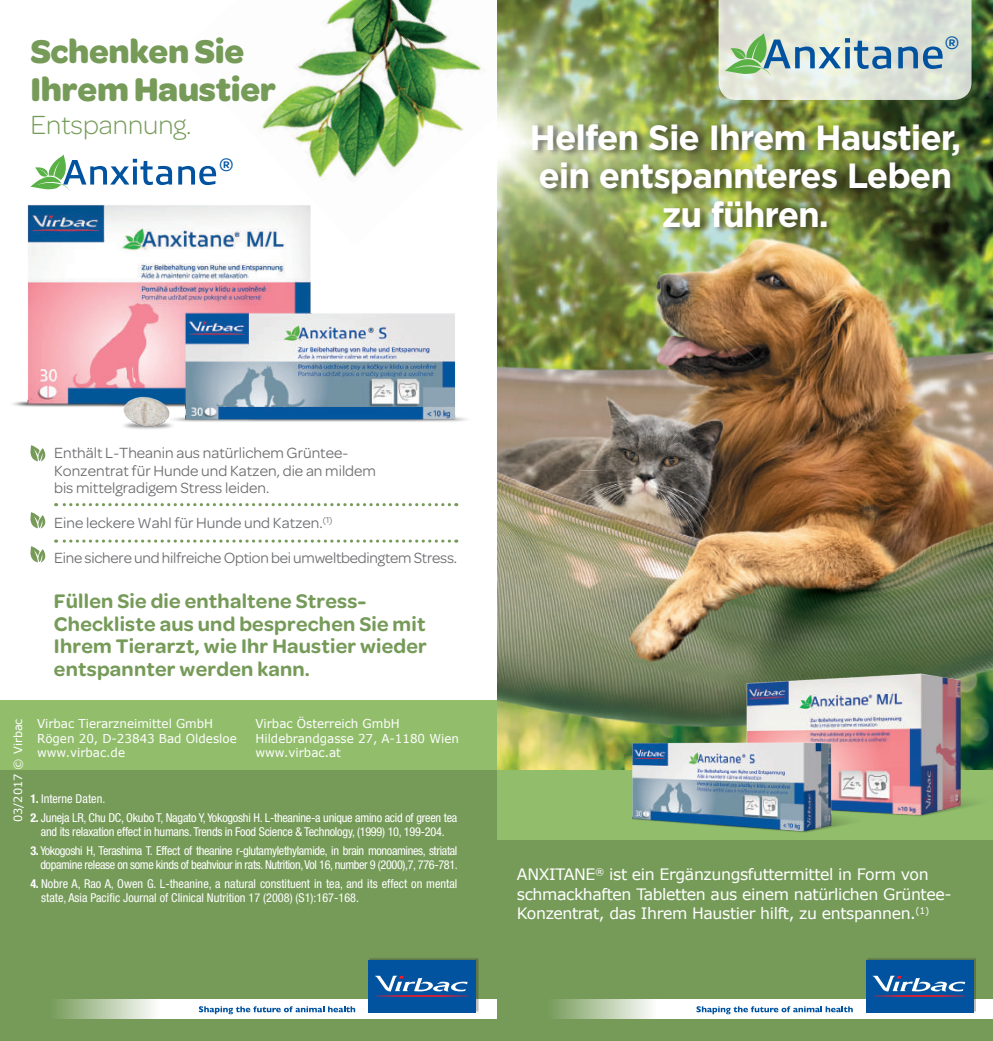
<style>
.page{position:relative;width:993px;height:1041px;background:#fff}
.page>*{position:absolute;margin:0;border:0;box-sizing:border-box;transform-origin:0 0}
.t1{font:700 35px/38.5px "Gotham";letter-spacing:-.03em;color:#fff;text-align:center}
.t2{font:700 35px/38.5px "Omnes";letter-spacing:-.01em;color:#769b59}
.t3{font:300 28px "Omnes";color:#769b59}
.t4{font:600 21px/22.8px "Omnes";letter-spacing:.01em;color:#769b59}
.t5{font:500 19.25px "Omnes";color:#0153a0}
.t6{font:15.75px/17.5px "Omnes";color:#6c6d70}
.t7{font:15.75px/19.2px "Verdana";letter-spacing:-.025em;color:#fff}
.t8{font:condensed 12.25px/14px "Helvetica Neue LT Std";letter-spacing:-.02em;color:#fff;text-align:center}
.t9{font:condensed 12.25px/14px "Helvetica Neue LT Std";color:#fff}
.t10{font:12.25px/14.5px "Verdana";color:#fff}
.t11{font:11.38px "Verdana";color:#fff}
.s1{font-weight:700}
</style>
<div class="page">
<img style="left:188px;top:0;width:297px;height:186px">
<img style="left:497px;top:0;width:495px;height:770px">
<div style="left:0;top:816px;width:992px;height:225px;background:#769b59"></div>
<div style="left:0;top:733px;width:497px;height:308px;background:#769b59"></div>
<div style="left:497px;top:770px;width:495px;height:69px;background:#92be6c"></div>
<div style="left:0;top:700px;width:497px;height:70px;background:#92be6c"></div>
<img style="left:13px;top:194px;width:494px;height:256px">
<svg style="left:718px;top:0;width:253px;height:100px;background:#ccd9cf"></svg>
<svg style="left:178px;top:166px;width:38px;height:19px"></svg>
<svg style="left:30px;top:155px;width:142px;height:36px"></svg>
<img style="left:728px;top:656px;width:264px;height:160px">
<img style="left:612px;top:730px;width:266px;height:110px">
<div style="left:531px;top:121px;width:437px;height:114px;background:#231f20;opacity:.6"></div>
<img style="left:117px;top:394px;width:63px;height:35px">
<svg style="left:28px;top:445px;width:21px;height:16px"></svg>
<svg style="left:30px;top:512px;width:16px;height:16px"></svg>
<svg style="left:30px;top:546px;width:16px;height:16px"></svg>
<svg style="left:56px;top:503px;width:393px;height:3px"></svg>
<svg style="left:56px;top:539px;width:393px;height:4px"></svg>
<svg style="left:554px;top:999px;width:438px;height:20px;background:#e4ebe2"></svg>
<div style="left:866px;top:957px;width:109px;height:54px;background:#231f20;opacity:.3"></div>
<div style="left:865px;top:960px;width:108px;height:52px;background:#0153a0"></div>
<hr style="left:872px;top:995px;width:94px;height:1px;background:#ee1b2d;border-radius:50%">
<svg style="left:872px;top:975px;width:92px;height:16px"></svg>
<svg style="left:696px;top:1006px;width:156px;height:8px"></svg>
<svg style="left:57px;top:999px;width:440px;height:20px;background:#e4ece3"></svg>
<div style="left:369px;top:957px;width:109px;height:54px;background:#231f20;opacity:.3"></div>
<div style="left:368px;top:960px;width:108px;height:52px;background:#0153a0"></div>
<hr style="left:375px;top:995px;width:94px;height:1px;background:#ee1b2d;border-radius:50%">
<svg style="left:375px;top:975px;width:92px;height:16px"></svg>
<svg style="left:199px;top:1006px;width:156px;height:8px"></svg>
<h1 class="t2" style="left:30px;top:32px;width:247px">Schenken Sie<br>Ihrem Haustier</h1>
<h2 class="t3" style="left:30px;top:110px;width:163px">Entspannung.</h2>
<h3 class="t5" style="left:219px;top:153px;width:16px">®</h3>
<h3 class="t5" style="left:944px;top:32px;width:16px">®</h3>
<h1 class="t1" style="left:529px;top:117px;width:433px">Helfen Sie Ihrem Haustier, ein entspannteres Leben zu führen.</h1>
<p class="t6" style="left:54px;top:444px;width:323px">Enthält L-Theanin aus natürlichem Grüntee-<br>Konzentrat für Hunde und Katzen, die an mildem bis mittelgradigem Stress leiden.</p>
<p class="t6" style="left:54px;top:514px;width:280px">Eine leckere Wahl für Hunde und Katzen.<sup>(1)</sup></p>
<p class="t6" style="left:54px;top:549px;width:404px">Eine sichere und hilfreiche Option bei umweltbedingtem Stress.</p>
<h3 class="t4" style="left:54px;top:589px;width:374px">Füllen Sie die enthaltene Stress-Checkliste aus und besprechen Sie mit Ihrem Tierarzt, wie Ihr Haustier wieder entspannter werden kann.</h3>
<p class="t10" style="left:37px;top:716px;width:201px">Virbac Tierarzneimittel GmbH<br>Rögen 20, D-23843 Bad Oldesloe www.virbac.de</p>
<p class="t10" style="left:255px;top:716px;width:205px">Virbac Österreich GmbH<br>Hildebrandgasse 27, A-1180 Wien www.virbac.at</p>
<p class="t11" style="left:10px;top:822px;width:105px;rotate:-90deg">03/2017 © Virbac</p>
<p class="t9" style="left:30px;top:791px;width:76px"><span class="s1">1.</span> Interne Daten.</p>
<p class="t8" style="left:30px;top:810px;width:428px"><span class="s1">2.</span> Juneja LR, Chu DC, Okubo T, Nagato Y, Yokogoshi H. L-theanine-a unique amino acid of green tea and its relaxation effect in humans. Trends in Food Science &amp; Technology, (1999) 10, 199-204.</p>
<p class="t8" style="left:30px;top:843px;width:429px;text-align:right"><span class="s1">3.</span> Yokogoshi H, Terashima T. Effect of theanine r-glutamylethylamide, in brain monoamines, striatal dopamine release on some kinds of beahviour in rats. Nutrition, Vol 16, number 9 (2000),7, 776-781.</p>
<p class="t9" style="left:41px;top:876px;width:417px;text-indent:-11px"><span class="s1">4.</span> Nobre A, Rao A, Owen G. L-theanine, a natural constituent in tea, and its effect on mental state, Asia Pacific Journal of Clinical Nutrition 17 (2008) (S1):167-168.</p>
<p class="t7" style="left:516px;top:865px;width:436px">ANXITANE<sup>®</sup> ist ein Ergänzungsfuttermittel in Form von schmackhaften Tabletten aus einem natürlichen Grüntee-<br>Konzentrat, das Ihrem Haustier hilft, zu entspannen.<sup>(1)</sup></p>
</div>
